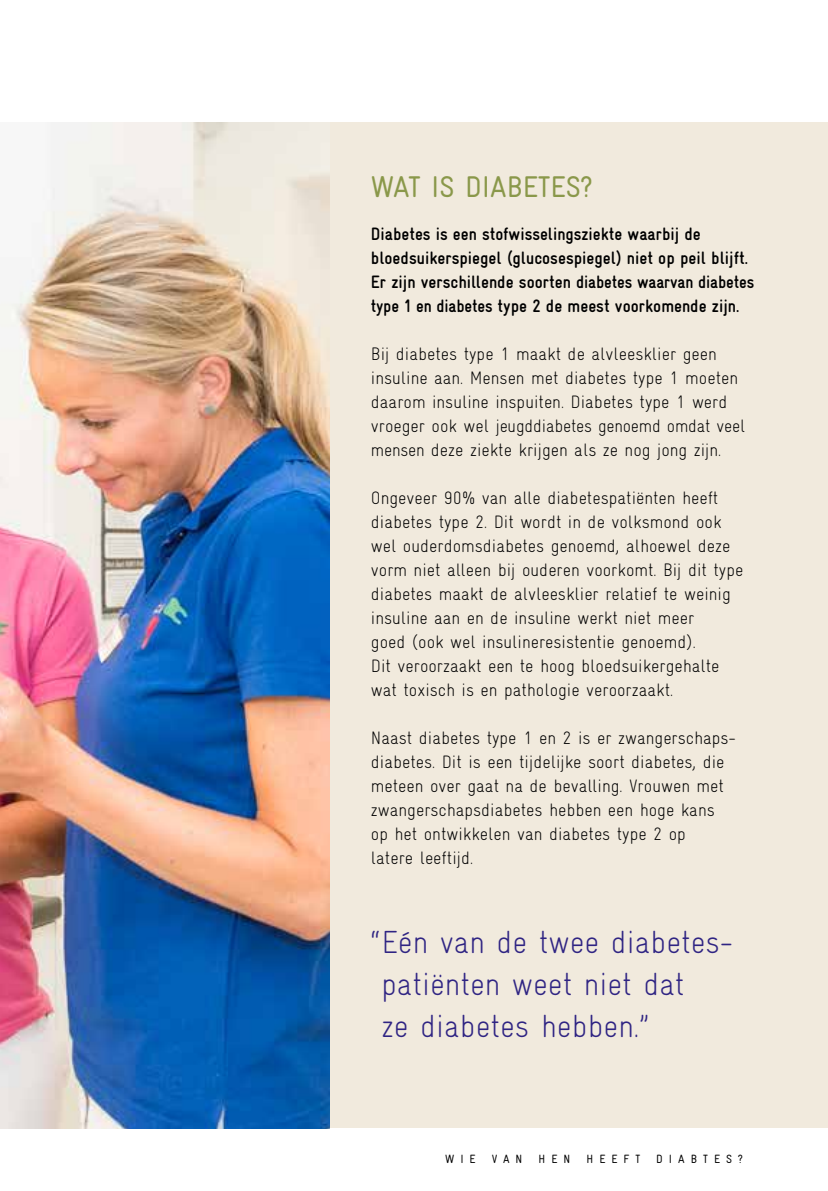
<style>
.page{position:relative;width:828px;height:1191px;background:#fff}
.page>*{position:absolute;margin:0;border:0;box-sizing:border-box;transform-origin:0 0}
.t1{font:32px/42px "Gravur Condensed Light CE";color:#2f2483}
.t2{font:30px "Gravur Condensed Reg CE";color:#8a984a}
.t3{font:18px/24px "Gravur Condensed Light CE";color:#000}
.t4{font:18px/24px "Gravur Condensed Bold CE";color:#000}
.t5{font:12px "Gravur Condensed Reg CE";letter-spacing:.5em;color:#000}
</style>
<div class="page">
<div style="left:0;top:122px;width:828px;height:1069px;background:#f1eadd"></div>
<hr style="left:827px;top:639px;width:1px;height:489px;background:#8a984a">
<div style="left:0;top:1128px;width:828px;height:63px;background:#fff"></div>
<img style="left:0;top:122px;width:330px;height:1006px">
<h2 class="t2" style="left:371px;top:170px;width:224px">WAT IS DIABETES?</h2>
<p class="t4" style="left:371px;top:222px;width:385px">Diabetes is een stofwisselingsziekte waarbij de bloedsuikerspiegel (glucosespiegel) niet op peil blijft.<br>Er zijn verschillende soorten diabetes waarvan diabetes type 1 en diabetes type 2 de meest voorkomende zijn.</p>
<p class="t3" style="left:371px;top:342px;width:376px">Bij diabetes type 1 maakt de alvleesklier geen insuline aan. Mensen met diabetes type 1 moeten daarom insuline inspuiten. Diabetes type 1 werd vroeger ook wel jeugddiabetes genoemd omdat veel mensen deze ziekte krijgen als ze nog jong zijn.</p>
<p class="t3" style="left:371px;top:486px;width:374px">Ongeveer 90% van alle diabetespatiënten heeft diabetes type 2. Dit wordt in de volksmond ook wel ouderdomsdiabetes genoemd, alhoewel deze vorm niet alleen bij ouderen voorkomt. Bij dit type diabetes maakt de alvleesklier relatief te weinig insuline aan en de insuline werkt niet meer<br>goed (ook wel insulineresistentie genoemd).<br>Dit veroorzaakt een te hoog bloedsuikergehalte wat toxisch is en pathologie veroorzaakt.</p>
<p class="t3" style="left:371px;top:726px;width:367px">Naast diabetes type 1 en 2 is er zwangerschaps&shy;diabetes. Dit is een tijdelijke soort diabetes, die meteen over gaat na de bevalling. Vrouwen met zwangerschapsdiabetes hebben een hoge kans op het ontwikkelen van diabetes type 2 op<br>latere leeftijd.</p>
<h1 class="t1" style="left:381px;top:921px;width:350px;text-indent:-11px">“Eén van de twee diabetes&shy;patiënten weet niet dat<br>ze diabetes hebben.”</h1>
<p class="t5" style="left:445px;top:1152px;width:32px">WIE</p>
<p class="t5" style="left:492px;top:1152px;width:32px">VAN</p>
<p class="t5" style="left:538px;top:1152px;width:33px">HEN</p>
<p class="t5" style="left:586px;top:1152px;width:55px">HEEFT</p>
<p class="t5" style="left:656px;top:1152px;width:88px">DIABTES?</p>
</div>
